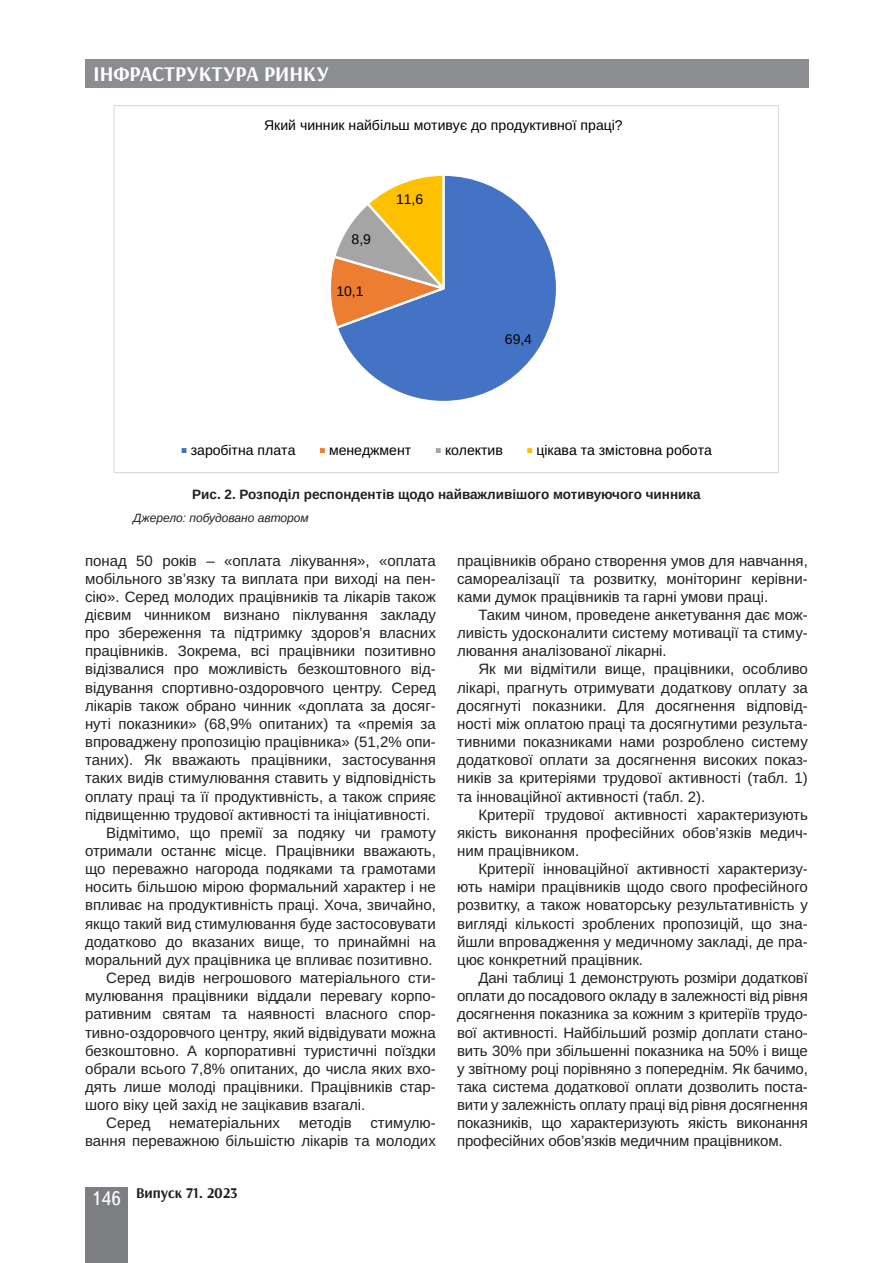
<style>
.page{position:relative;width:893px;height:1263px;background:#fff}
.page>*{position:absolute;margin:0;border:0;box-sizing:border-box;transform-origin:0 0}
.t1{font:700 21px "Arsenal";color:#fff}
.Текст_основной_G{font:15px/18.1px "Arimo";color:#231f20;text-align:justify}
.t2{font:700 15px "Arsenal";color:#231f20}
.t3{font:14.1px "Arimo Roman";color:#000}
.Рисунок{font:700 13.5px "Arimo";color:#231f20}
.Джерело{font:italic 12px "Arimo";color:#231f20}
.s1{font-family:"Ukrainian Text";font-weight:400;font-size:19.5px;color:#fff}
</style>
<div class="page">
<div style="left:85px;top:59px;width:723px;height:29px;background:#8b8d90"></div>
<div style="left:85px;top:1186px;width:43px;height:76px;background:#7c7e81"></div>
<svg style="left:339px;top:176px;width:217px;height:225px;fill:#4472c4"></svg>
<svg style="left:330px;top:175px;width:121px;height:156px"></svg>
<div style="left:180px;top:447px;width:8px;height:7px;background:#4472c4"></div>
<div style="left:179px;top:446px;width:10px;height:9px;border:2px solid #fff"></div>
<div style="left:319px;top:447px;width:7px;height:7px;background:#ed7d31"></div>
<div style="left:318px;top:446px;width:9px;height:9px;border:2px solid #fff"></div>
<div style="left:435px;top:447px;width:7px;height:7px;background:#a5a5a5"></div>
<div style="left:433px;top:446px;width:10px;height:9px;border:2px solid #fff"></div>
<div style="left:526px;top:447px;width:7px;height:7px;background:#ffc000"></div>
<div style="left:525px;top:446px;width:9px;height:9px;border:2px solid #fff"></div>
<h1 class="t1" style="left:94px;top:61px;width:237px">ІНФРАСТРУКТУРА РИНКУ</h1>
<p class="t3" style="left:264px;top:116px;width:360px">Який чинник найбільш мотивує до продуктивної праці?</p>
<p class="t3" style="left:352px;top:229px;width:21px">8,9</p>
<p class="t3" style="left:336px;top:282px;width:29px">10,1</p>
<p class="t3" style="left:396px;top:189px;width:29px">11,6</p>
<p class="t3" style="left:505px;top:330px;width:29px">69,4</p>
<p class="t3" style="left:191px;top:440px;width:106px">заробітна плата</p>
<p class="t3" style="left:329px;top:440px;width:84px">менеджмент</p>
<p class="t3" style="left:445px;top:440px;width:59px">колектив</p>
<p class="t3" style="left:536px;top:440px;width:177px">цікава та змістовна робота</p>
<p class="Рисунок" style="left:192px;top:485px;width:510px">Рис. 2. Розподіл респондентів щодо найважливішого мотивуючого чинника</p>
<p class="Джерело" style="left:133px;top:510px;width:177px">Джерело: побудовано автором</p>
<p class="Текст_основной_G" style="left:85px;top:552px;width:352px">понад 50 років – «оплата лікування», «оплата мобільного зв’язку та виплата при виході на пен&shy;сію». Серед молодих працівників та лікарів також дієвим чинником визнано піклування закладу про збереження та підтримку здоров’я власних працівників. Зокрема, всі працівники позитивно відізвалися про можливість безкоштовного від&shy;відування спортивно-оздоровчого центру. Серед лікарів також обрано чинник «доплата за досяг&shy;нуті показники» (68,9% опитаних) та «премія за впроваджену пропозицію працівника» (51,2% опи&shy;таних). Як вважають працівники, застосування таких видів стимулювання ставить у відповідність оплату праці та її продуктивність, а також сприяє підвищенню трудової активності та ініціативності.</p>
<p class="Текст_основной_G" style="left:85px;top:824px;width:352px;text-indent:21px">Відмітимо, що премії за подяку чи грамоту отримали останнє місце. Працівники вважають, що переважно нагорода подяками та грамотами носить більшою мірою формальний характер і не впливає на продуктивність праці. Хоча, звичайно, якщо такий вид стимулювання буде застосовувати додатково до вказаних вище, то принаймні на моральний дух працівника це впливає позитивно.</p>
<p class="Текст_основной_G" style="left:85px;top:969px;width:352px;text-indent:21px">Серед видів негрошового матеріального сти&shy;мулювання працівники віддали перевагу корпо&shy;ративним святам та наявності власного спор&shy;тивно-оздоровчого центру, який відвідувати можна безкоштовно. А корпоративні туристичні поїздки обрали всього 7,8% опитаних, до числа яких вхо&shy;дять лише молоді працівники. Працівників стар&shy;шого віку цей захід не зацікавив взагалі.</p>
<p class="Текст_основной_G" style="left:85px;top:1114px;width:352px;text-align:right">Серед нематеріальних методів стимулю&shy;вання переважною більшістю лікарів та молодих</p>
<p class="t2" style="left:91px;top:1183px;width:148px"><span class="s1">146</span> Випуск 71. 2023</p>
<p class="Текст_основной_G" style="left:457px;top:552px;width:352px">працівників обрано створення умов для навчання, самореалізації та розвитку, моніторинг керівни&shy;ками думок працівників та гарні умови праці.</p>
<p class="Текст_основной_G" style="left:457px;top:606px;width:352px;text-indent:21px">Таким чином, проведене анкетування дає мож&shy;ливість удосконалити систему мотивації та стиму&shy;лювання аналізованої лікарні.</p>
<p class="Текст_основной_G" style="left:457px;top:660px;width:352px;text-indent:21px">Як ми відмітили вище, працівники, особливо лікарі, прагнуть отримувати додаткову оплату за досягнуті показники. Для досягнення відповід&shy;ності між оплатою праці та досягнутими результа&shy;тивними показниками нами розроблено систему додаткової оплати за досягнення високих показ&shy;ників за критеріями трудової активності (табл. 1) та інноваційної активності (табл. 2).</p>
<p class="Текст_основной_G" style="left:457px;top:806px;width:352px;text-indent:21px">Критерії трудової активності характеризують якість виконання професійних обов’язків медич&shy;ним працівником.</p>
<p class="Текст_основной_G" style="left:457px;top:860px;width:352px;text-indent:21px">Критерії інноваційної активності характеризу&shy;ють наміри працівників щодо свого професійного розвитку, а також новаторську результативність у вигляді кількості зроблених пропозицій, що зна&shy;йшли впровадження у медичному закладі, де пра&shy;цює конкретний працівник.</p>
<p class="Текст_основной_G" style="left:457px;top:969px;width:352px;text-indent:21px">Дані таблиці 1 демонструють розміри додатковї оплати до посадового окладу в залежності від рівня досягнення показника за кожним з критеріїв трудо&shy;вої активності. Найбільший розмір доплати стано&shy;вить 30% при збільшенні показника на 50% і вище у звітному році порівняно з попереднім. Як бачимо, така система додаткової оплати дозволить поста&shy;вити у залежність оплату праці від рівня досягнення показників, що характеризують якість виконання професійних обов’язків медичним працівником.</p>
</div>
